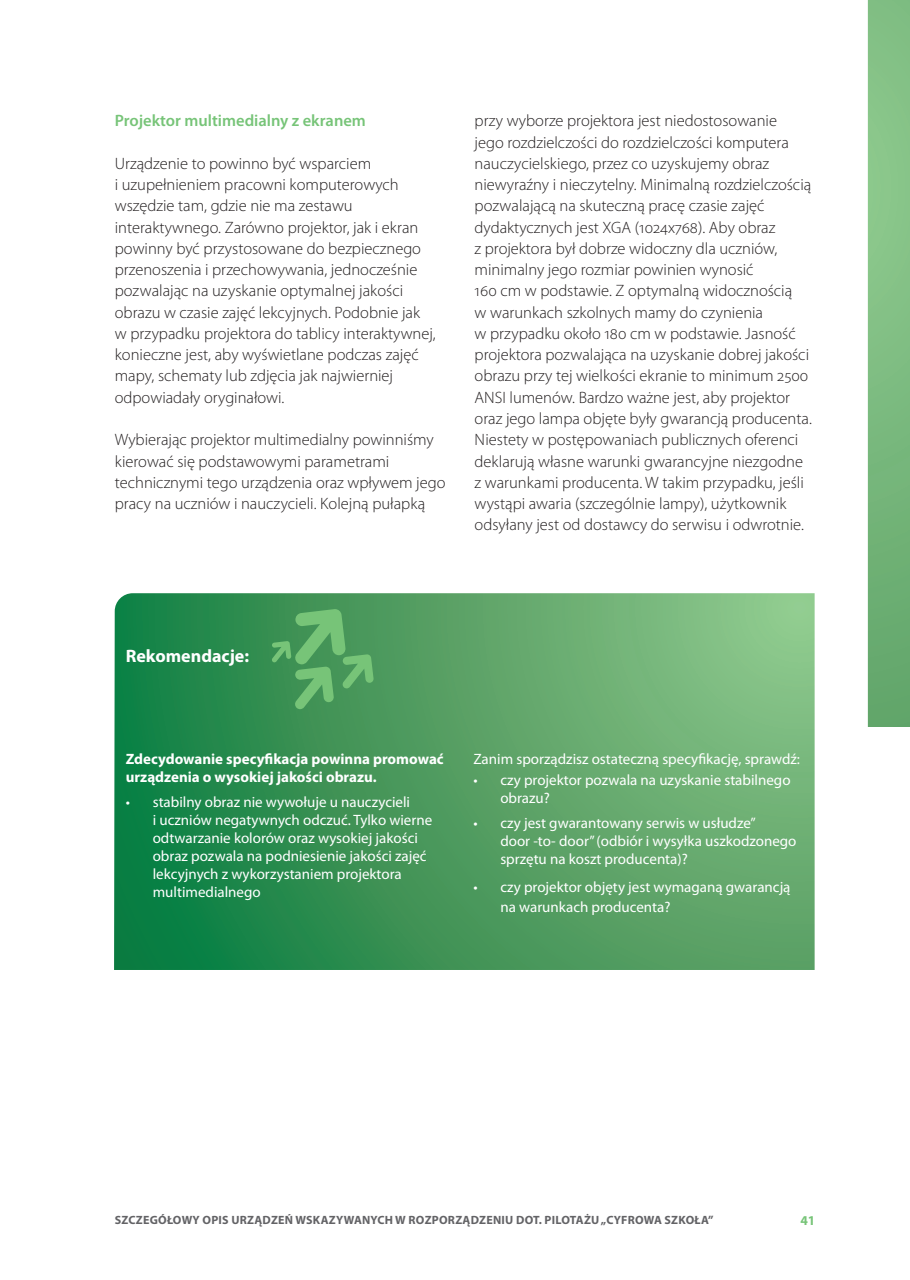
<style>
.page{position:relative;width:910px;height:1280px;background:#fff}
.page>*{position:absolute;margin:0;border:0;box-sizing:border-box;transform-origin:0 0}
.t1{font:700 18px "Myriad Pro";color:#fff}
.t2{font:300 16.5px/21.3px "Myriad Pro";color:#231f20}
.t3{font:600 16.5px "Myriad Pro";color:#77c478}
.t4{font:15px/18px "Myriad Pro";color:#fff}
.t5{font:700 15px/18px "Myriad Pro";color:#fff}
.t6{font:700 13.5px "Myriad Pro";color:#77c478}
.t7{font:700 12px "Myriad Pro";letter-spacing:.02em;color:#636366}
</style>
<div class="page">
<svg style="left:869px;top:0;width:41px;height:727px;background:#7ab97e"></svg>
<svg style="left:114px;top:593px;width:701px;height:377px;background:#4c9d61"></svg>
<svg style="left:272px;top:609px;width:102px;height:100px;background:#53a361"></svg>
<p class="t3" style="left:115px;top:114px;width:253px">Projektor multimedialny z ekranem</p>
<p class="t2" style="left:115px;top:154px;width:322px">Urządzenie to powinno być wsparciem<br>i uzupełnieniem pracowni komputerowych wszędzie tam, gdzie nie ma zestawu interaktywnego. Zarówno projektor, jak i ekran powinny być przystosowane do bezpiecznego przenoszenia i przechowywania, jednocześnie pozwalając na uzyskanie optymalnej jakości obrazu w czasie zajęć lekcyjnych. Podobnie jak w przypadku projektora do tablicy interaktywnej, konieczne jest, aby wyświetlane podczas zajęć mapy, schematy lub zdjęcia jak najwierniej odpowiadały oryginałowi.</p>
<p class="t2" style="left:115px;top:430px;width:332px">Wybierając projektor multimedialny powinniśmy kierować się podstawowymi parametrami technicznymi tego urządzenia oraz wpływem jego pracy na uczniów i nauczycieli. Kolejną pułapką</p>
<p class="t2" style="left:475px;top:111px;width:339px">przy wyborze projektora jest niedostosowanie<br>jego rozdzielczości do rozdzielczości komputera nauczycielskiego, przez co uzyskujemy obraz niewyraźny i nieczytelny. Minimalną rozdzielczością pozwalającą na skuteczną pracę czasie zajęć dydaktycznych jest XGA (1024x768). Aby obraz<br>z projektora był dobrze widoczny dla uczniów, minimalny jego rozmiar powinien wynosić<br>160 cm w podstawie. Z optymalną widocznością<br>w warunkach szkolnych mamy do czynienia<br>w przypadku około 180 cm w podstawie. Jasność projektora pozwalająca na uzyskanie dobrej jakości obrazu przy tej wielkości ekranie to minimum 2500<br>ANSI lumenów. Bardzo ważne jest, aby projektor oraz jego lampa objęte były gwarancją producenta.<br>Niestety w postępowaniach publicznych oferenci deklarują własne warunki gwarancyjne niezgodne z warunkami producenta. W takim przypadku, jeśli wystąpi awaria (szczególnie lampy), użytkownik odsyłany jest od dostawcy do serwisu i odwrotnie.</p>
<p class="t1" style="left:126px;top:649px;width:125px">Rekomendacje:</p>
<p class="t5" style="left:126px;top:751px;width:319px">Zdecydowanie specyfikacja powinna promować urządzenia o wysokiej jakości obrazu.</p>
<p class="t4" style="left:153px;top:794px;width:281px;text-indent:-27px">• stabilny obraz nie wywołuje u nauczycieli<br>i uczniów negatywnych odczuć. Tylko wierne odtwarzanie kolorów oraz wysokiej jakości obraz pozwala na podniesienie jakości zajęć lekcyjnych z wykorzystaniem projektora multimedialnego</p>
<p class="t4" style="left:473px;top:751px;width:328px">Zanim sporządzisz ostateczną specyfikację, sprawdź:</p>
<p class="t4" style="left:500px;top:772px;width:292px;text-indent:-27px">• czy projektor pozwala na uzyskanie stabilnego obrazu?</p>
<p class="t4" style="left:500px;top:815px;width:298px;text-indent:-27px">• czy jest gwarantowany serwis w usłudze”<br>door -to- door” (odbiór i wysyłka uszkodzonego sprzętu na koszt producenta)?</p>
<p class="t4" style="left:500px;top:878px;width:292px;line-height:19.8px;text-indent:-27px">• czy projektor objęty jest wymaganą gwarancją na warunkach producenta?</p>
<p class="t7" style="left:115px;top:1215px;width:600px">SZCZEGÓŁOWY OPIS URZĄDZEŃ WSKAZYWANYCH W ROZPORZĄDZENIU DOT. PILOTAŻU „CYFROWA SZKOŁA”</p>
<p class="t6" style="left:800px;top:1215px;width:16px">41</p>
</div>
